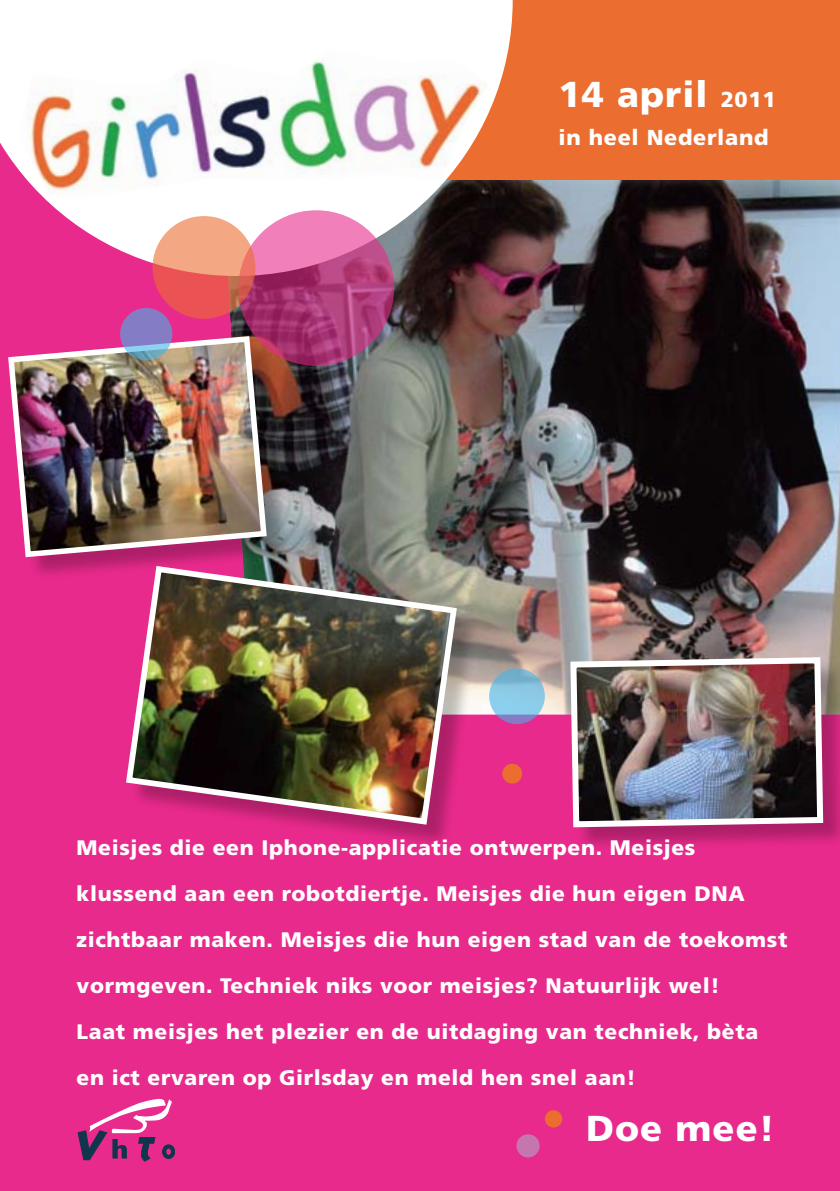
<style>
.page{position:relative;width:840px;height:1191px;background:#fff}
.page>*{position:absolute;margin:0;border:0;box-sizing:border-box;transform-origin:0 0}
.t1{font:900 36px "Frutiger LT Std";letter-spacing:.03em;color:#fff}
.t2{font:900 21.6px "Frutiger LT Std";letter-spacing:.03em;color:#fff}
.t3{font:900 21px/46px "Frutiger LT Std";letter-spacing:.03em;color:#fff}
.s1{font-size:21.6px}
</style>
<div class="page">
<div style="left:0;top:57px;width:839px;height:1134px;background:#e82a8c"></div>
<div style="left:196px;top:177px;width:643px;height:538px;background:#fff;opacity:.25"></div>
<div style="left:573px;top:660px;width:266px;height:191px;background:#000;opacity:.25"></div>
<img style="left:567px;top:654px;width:258px;height:176px">
<div style="left:57px;top:0;width:782px;height:179px;background:#ec6d30"></div>
<div style="left:516px;top:1134px;width:23px;height:23px;background:#c676af;border-radius:50%"></div>
<div style="left:544px;top:1110px;width:18px;height:17px;background:#ec6d30;border-radius:50%"></div>
<svg style="left:489px;top:668px;width:55px;height:56px;background:#86bcdd"></svg>
<div style="left:502px;top:763px;width:20px;height:20px;background:#ec6d30;border-radius:50%"></div>
<svg style="left:0;top:0;width:512px;height:276px;fill:#fff"></svg>
<img style="left:18px;top:49px;width:471px;height:150px">
<svg style="left:238px;top:210px;width:156px;height:156px;background:#be4d89"></svg>
<svg style="left:152px;top:216px;width:103px;height:103px;background:#ec816d"></svg>
<div style="left:11px;top:339px;width:279px;height:242px;background:#000;opacity:.25"></div>
<img style="left:8px;top:333px;width:261px;height:227px">
<svg style="left:120px;top:308px;width:52px;height:52px;background:#8189c6"></svg>
<div style="left:129px;top:569px;width:350px;height:279px;background:#000;opacity:.25"></div>
<img style="left:123px;top:563px;width:337px;height:265px">
<svg style="left:78px;top:1098px;width:97px;height:63px"></svg>
<h1 class="t1" style="left:558px;top:73px;width:218px">14 april <span class="s1">2011</span></h1>
<p class="t2" style="left:558px;top:125px;width:211px">in heel Nederland</p>
<p class="t3" style="left:77px;top:824px;width:712px">Meisjes die een Iphone-applicatie ontwerpen. Meisjes klussend aan een robotdiertje. Meisjes die hun eigen DNA zichtbaar maken. Meisjes die hun eigen stad van de toekomst vormgeven. Techniek niks voor meisjes? Natuurlijk wel!<br>Laat meisjes het plezier en de uitdaging van techniek, bèta en ict ervaren op Girlsday en meld hen snel aan!</p>
<h1 class="t1" style="left:585px;top:1106px;width:190px">Doe mee!</h1>
</div>
